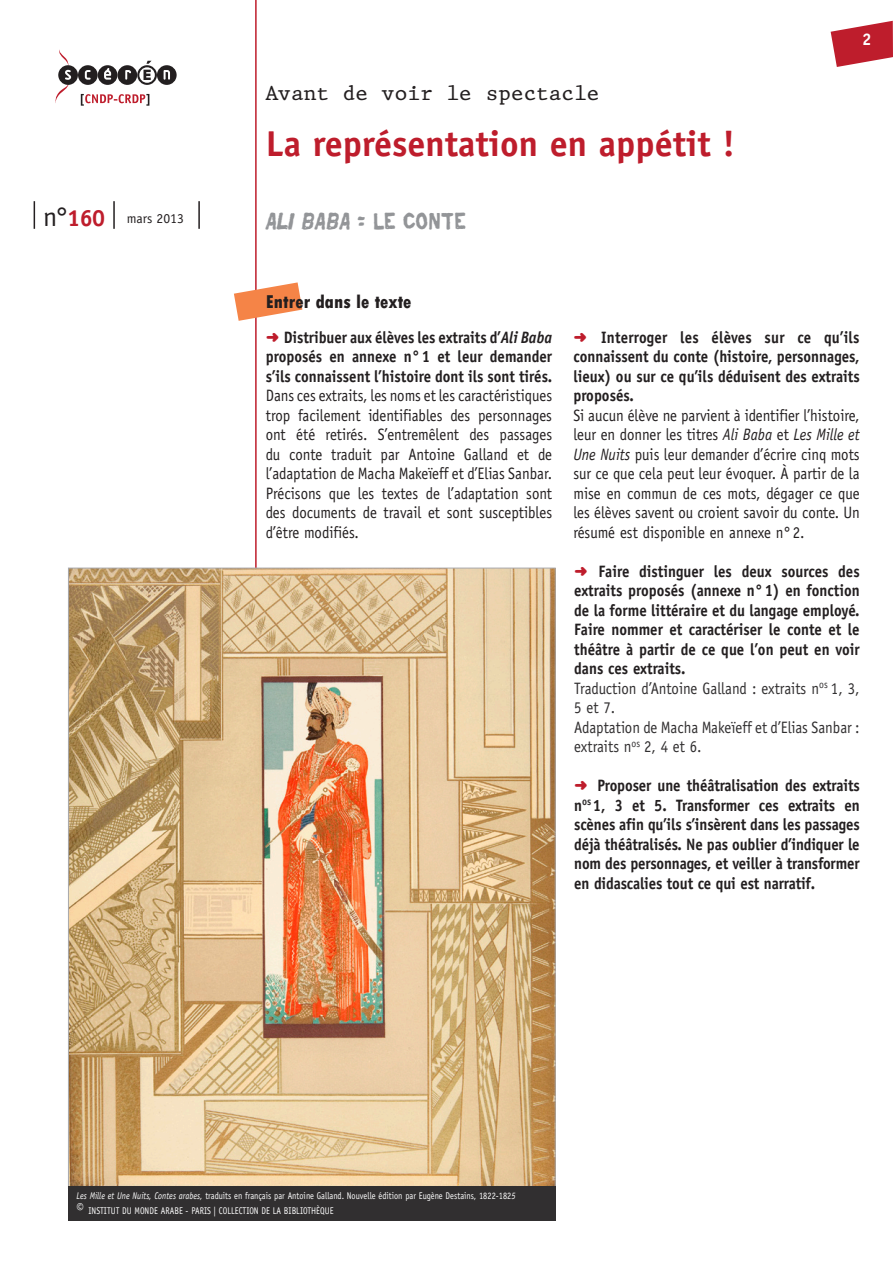
<style>
.page{position:relative;width:893px;height:1263px;background:#fff}
.page>*{position:absolute;margin:0;border:0;box-sizing:border-box;transform-origin:0 0}
.titre_1{font:700 36px "Officina Sans Std";color:#be1d2c}
.t1{font:700 23.4px "Officina Sans Std";color:#be1d2c}
.Surtitre_1{font:21px "King";color:#231f20}
.titre_2{font:21px "Repent";letter-spacing:.025em;color:#939598;scale:.8 1}
.Normal_e{font:700 21px "Officina Sans Std";color:#fff}
.titre_3{font:800 condensed 19.5px "Tw Cen";color:#231f20}
.Normal_e-2{font:700 16.8px "Officina Sans Std";color:#fff}
.Exercice{font:700 16.5px/19.5px "Officina Sans Std";color:#231f20;text-align:justify;scale:.9 1}
.Exercice-2{font:16.5px/19.5px "Officina Sans Std";color:#231f20;text-align:justify;scale:.9 1}
.txt_usuel{font:16.5px/19.5px "Officina Sans LT";color:#312f30;scale:.9 1}
.t2{font:13.65px "Officina Sans Std";color:#231f20}
.Credits{font:9.75px/15px "Officina Sans Std";letter-spacing:.005em;color:#fff;scale:.85 1}
.s1{font-weight:400;font-size:27.3px;color:#231f20}
.s2{font-style:italic}
.s3{font-family:"Distro Bats";font-weight:400;font-size:15px;color:#be1d2c}
.s4{font-weight:700;font-size:15.75px}
</style>
<div class="page">
<hr style="left:255px;top:0;width:2px;height:1220px;background:#be1d2c">
<svg style="left:34px;top:201px;width:1px;height:28px"></svg>
<hr style="left:113px;top:201px;width:2px;height:28px;background:#231f20">
<hr style="left:198px;top:201px;width:2px;height:28px;background:#231f20">
<svg style="left:831px;top:21px;width:62px;height:46px"></svg>
<svg style="left:55px;top:49px;width:122px;height:57px"></svg>
<svg style="left:234px;top:282px;width:68px;height:39px"></svg>
<img style="left:70px;top:570px;width:484px;height:616px">
<div style="left:68px;top:1186px;width:488px;height:34px;background:#312f30"></div>
<p class="t1" style="left:43px;top:204px;width:64px"><span class="s1">n°</span>160</p>
<p class="t2" style="left:127px;top:210px;width:58px">mars 2013</p>
<p class="Surtitre_1" style="left:266px;top:80px;width:335px">Avant de voir le spectacle</p>
<p class="titre_1" style="left:266px;top:121px;width:471px">La représentation en appétit !</p>
<p class="titre_2" style="left:265px;top:209px;width:252px"><span class="s2">ALI BABA</span> : LE CONTE</p>
<p class="titre_3" style="left:266px;top:290px;width:147px">Entrer dans le texte</p>
<p class="Normal_e-2" style="left:862px;top:29px;width:11px">2</p>
<p class="Normal_e" style="left:854px;top:30px;width:13px">2</p>
<p class="Exercice" style="left:266px;top:327px;width:320px"><span class="s3">b</span> Distribuer aux élèves les extraits d’<span class="s2">Ali Baba </span>proposés en annexe n°1 et leur demander s’ils connaissent l’histoire dont ils sont tirés.</p>
<p class="Exercice-2" style="left:266px;top:386px;width:320px">Dans ces extraits, les noms et les caractéristiques trop facilement identifiables des personnages ont été retirés. S’entremêlent des passages du conte traduit par Antoine Galland et de l’adaptation de Macha Makeïeff et d’Elias Sanbar.<br>Précisons que les textes de l’adaptation sont des documents de travail et sont susceptibles d’être modifiés.</p>
<p class="Exercice" style="left:573px;top:327px;width:320px"><span class="s3">b</span> Interroger les élèves sur ce qu’ils connaissent du conte (histoire, personnages, lieux) ou sur ce qu’ils déduisent des extraits proposés.</p>
<p class="Exercice-2" style="left:573px;top:405px;width:320px">Si aucun élève ne parvient à identifier l’histoire, leur en donner les titres <span class="s2">Ali Baba</span> et <span class="s2">Les Mille et Une Nuits</span> puis leur demander d’écrire cinq mots sur ce que cela peut leur évoquer. À partir de la mise en commun de ces mots, dégager ce que les élèves savent ou croient savoir du conte. Un résumé est disponible en annexe n°2.</p>
<p class="Exercice" style="left:574px;top:561px;width:319px"><span class="s3">b</span> Faire distinguer les deux sources des extraits proposés (annexe n°1) en fonction de la forme littéraire et du langage employé.<br>Faire nommer et caractériser le conte et le théâtre à partir de ce que l’on peut en voir dans ces extraits.</p>
<p class="txt_usuel" style="left:574px;top:678px;width:319px">Traduction d’Antoine Galland : extraits n<sup>os</sup> 1, 3,<br>5 et 7.</p>
<p class="txt_usuel" style="left:574px;top:717px;width:319px">Adaptation de Macha Makeïeff et d’Elias Sanbar : extraits n<sup>os</sup> 2, 4 et 6.</p>
<p class="Exercice" style="left:574px;top:776px;width:319px"><span class="s3">b</span> Proposer une théâtralisation des extraits n<sup>os</sup> 1, 3 et 5. Transformer ces extraits en scènes afin qu’ils s’insèrent dans les passages déjà théâtralisés. Ne pas oublier d’indiquer le nom des personnages, et veiller à transformer en didascalies tout ce qui est narratif.</p>
<p class="Credits" style="left:77px;top:1188px;width:518px"><span class="s2">Les Mille et Une Nuits, Contes arabes,</span> traduits en français par Antoine Galland. Nouvelle édition par Eugène Destains, 1822-182<span class="s2">5 </span><span class="s4">©</span> INSTITUT DU MONDE ARABE - PARIS | COLLECTION DE LA BIBLIOTHÈQUE</p>
</div>
